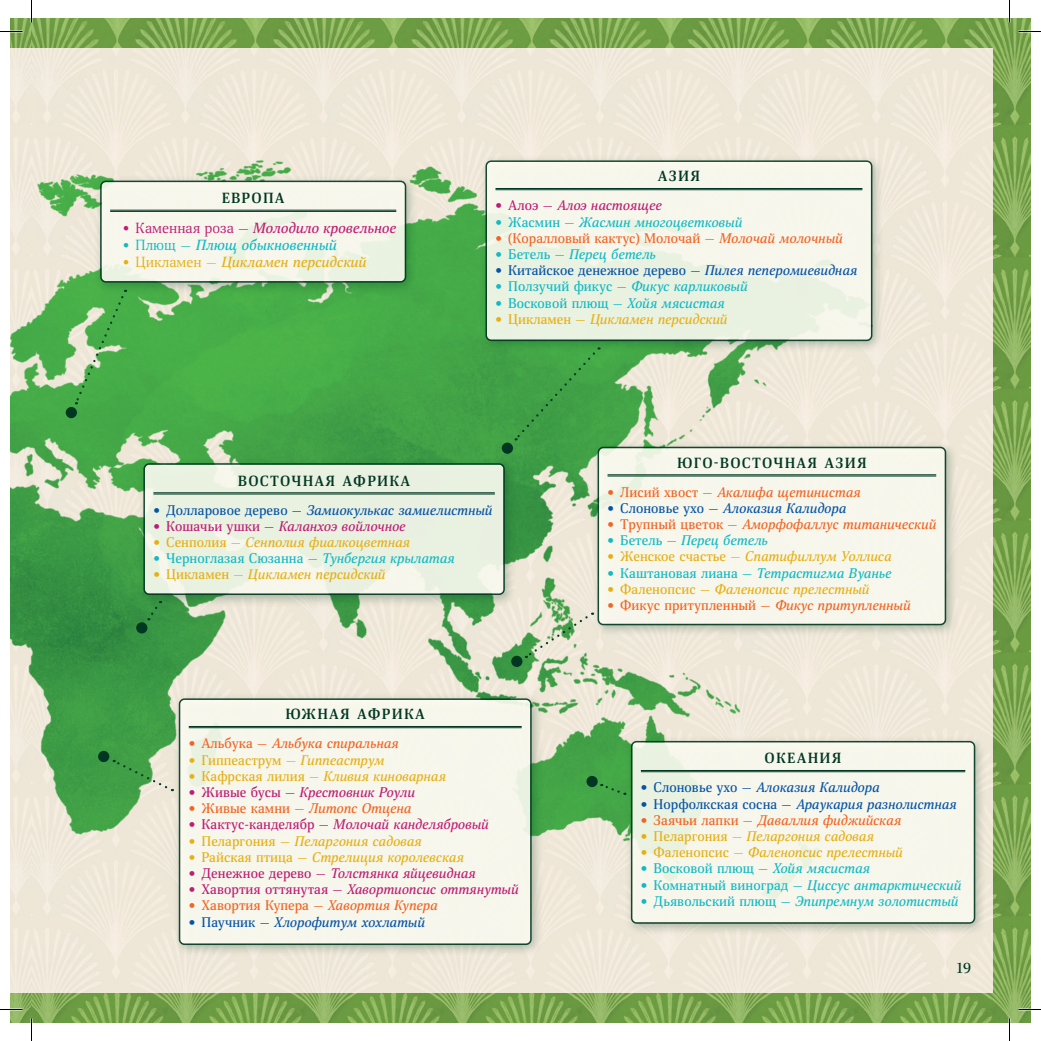
<style>
.page{position:relative;width:1041px;height:1041px;background:#fff}
.page>*{position:absolute;margin:0;border:0;box-sizing:border-box;transform-origin:0 0}
.t1{font:16.5px "Kepler Std";color:#003722}
.t2{font:700 14.25px "Scientia";letter-spacing:.085em;color:#003722}
.t3{font:italic 500 14.25px "Scientia";color:#be1d75}
.t4{font:italic 500 14.25px "Scientia";color:#e6b014}
.t5{font:italic 500 14.25px "Scientia";color:#12bac4}
.t6{font:italic 500 13.5px "Scientia";color:#e6b014}
.t7{font:italic 500 13.5px "Scientia";color:#be1d75}
.t8{font:italic 500 13.5px "Scientia";color:#0754a6}
.t9{font:500 13.5px "Scientia";color:#12bac4}
.t10{font:italic 500 13.5px "Scientia";color:#12bac4}
.t11{font:500 13.5px "Scientia";color:#f26423}
.t12{font:italic 500 13.5px "Scientia";color:#f26423}
.t13{font:500 13.5px "Scientia";color:#0754a6}
.t14{font:500 13.5px "Scientia";color:#e6b014}
.s1{font-weight:400;font-style:normal}
.s2{font-style:normal}
.s3{font-style:italic}
</style>
<div class="page">
<img style="left:10px;top:19px;width:1021px;height:1003px">
<img style="left:10px;top:49px;width:982px;height:943px">
<img style="left:10px;top:138px;width:863px;height:812px">
<div style="left:94px;top:175px;width:324px;height:120px;background:#003722;opacity:.3"></div>
<div style="left:102px;top:182px;width:303px;height:99px;background:#f6f6ec;border-radius:4px"></div>
<hr style="left:110px;top:210px;width:286px;height:1px;background:#003722">
<hr style="left:110px;top:211px;width:286px;height:1px;background:#003722">
<div style="left:100px;top:181px;width:306px;height:102px;border:2px solid #003722;border-radius:5px"></div>
<div style="left:479px;top:155px;width:405px;height:199px;background:#003722;opacity:.3"></div>
<div style="left:487px;top:162px;width:384px;height:178px;background:linear-gradient(to right,#edf3e4,#f3f5e9);border-radius:4px"></div>
<hr style="left:495px;top:188px;width:367px;height:1px;background:#003722">
<hr style="left:495px;top:189px;width:367px;height:1px;background:#003722">
<div style="left:485px;top:160px;width:387px;height:181px;border:2px solid #003722;border-radius:5px"></div>
<div style="left:591px;top:441px;width:367px;height:197px;background:#003722;opacity:.3"></div>
<div style="left:599px;top:448px;width:346px;height:176px;background:#f6f6ec;border-radius:4px"></div>
<hr style="left:608px;top:475px;width:328px;height:1px;background:#003722">
<hr style="left:608px;top:476px;width:328px;height:1px;background:#003722">
<div style="left:598px;top:447px;width:348px;height:178px;border:2px solid #003722;border-radius:5px"></div>
<div style="left:625px;top:735px;width:362px;height:201px;background:#003722;opacity:.3"></div>
<div style="left:632px;top:742px;width:342px;height:180px;background:#f6f6ec;border-radius:4px"></div>
<hr style="left:641px;top:770px;width:324px;height:1px;background:#003722">
<hr style="left:641px;top:771px;width:324px;height:1px;background:#003722">
<div style="left:631px;top:741px;width:344px;height:183px;border:2px solid #003722;border-radius:5px"></div>
<div style="left:137px;top:458px;width:380px;height:149px;background:#003722;opacity:.3"></div>
<div style="left:145px;top:465px;width:358px;height:129px;background:linear-gradient(to right,#ecf2e3,#eaf1e2);border-radius:4px"></div>
<hr style="left:153px;top:493px;width:342px;height:1px;background:#003722">
<hr style="left:153px;top:494px;width:342px;height:1px;background:#003722">
<div style="left:143px;top:463px;width:362px;height:132px;border:2px solid #003722;border-radius:5px"></div>
<div style="left:136px;top:622px;width:11px;height:11px;background:#003722;border-radius:50%"></div>
<div style="left:98px;top:751px;width:11px;height:11px;background:#003722;border-radius:50%"></div>
<div style="left:66px;top:407px;width:11px;height:11px;background:#003722;border-radius:50%"></div>
<div style="left:502px;top:443px;width:11px;height:11px;background:#003722;border-radius:50%"></div>
<div style="left:586px;top:776px;width:12px;height:11px;background:#003722;border-radius:50%"></div>
<div style="left:511px;top:656px;width:11px;height:11px;background:#003722;border-radius:50%"></div>
<div style="left:173px;top:693px;width:371px;height:264px;background:#003722;opacity:.3"></div>
<div style="left:180px;top:700px;width:350px;height:243px;background:#f6f6ec;border-radius:4px"></div>
<hr style="left:189px;top:726px;width:333px;height:1px;background:#003722">
<hr style="left:189px;top:727px;width:333px;height:1px;background:#003722">
<div style="left:179px;top:698px;width:353px;height:247px;border:2px solid #003722;border-radius:5px"></div>
<svg style="left:74px;top:290px;width:52px;height:114px;background:#68b865"></svg>
<svg style="left:515px;top:347px;width:85px;height:93px;background:#40a045"></svg>
<svg style="left:526px;top:613px;width:67px;height:45px;background:#c9d6b9"></svg>
<svg style="left:114px;top:759px;width:59px;height:32px;background:#85ba80"></svg>
<svg style="left:147px;top:601px;width:14px;height:19px"></svg>
<svg style="left:601px;top:783px;width:24px;height:12px"></svg>
<svg style="left:0;top:31px;width:22px;height:1px"></svg>
<svg style="left:1018px;top:31px;width:23px;height:1px"></svg>
<svg style="left:0;top:1009px;width:22px;height:1px"></svg>
<svg style="left:1018px;top:1009px;width:23px;height:1px"></svg>
<svg style="left:31px;top:0;width:1px;height:23px"></svg>
<svg style="left:31px;top:1018px;width:1px;height:23px"></svg>
<svg style="left:1009px;top:0;width:1px;height:23px"></svg>
<svg style="left:1009px;top:1018px;width:1px;height:23px"></svg>
<p class="t2" style="left:222px;top:189px;width:65px">ЕВРОПА</p>
<p class="t3" style="left:123px;top:218px;width:275px"><span class="s1">• Каменная роза —</span> Молодило кровельное</p>
<p class="t5" style="left:123px;top:236px;width:215px"><span class="s1">• Плющ —</span> Плющ обыкновенный</p>
<p class="t4" style="left:123px;top:253px;width:245px"><span class="s1">• Цикламен —</span> Цикламен персидский</p>
<p class="t2" style="left:658px;top:167px;width:44px">АЗИЯ</p>
<p class="t7" style="left:495px;top:197px;width:168px"><span class="s2">• Алоэ —</span> Алоэ настоящее</p>
<p class="t10" style="left:495px;top:213px;width:248px"><span class="s2">• Жасмин —</span> Жасмин многоцветковый</p>
<p class="t11" style="left:495px;top:229px;width:349px">• (Коралловый кактус) Молочай — <span class="s3">Молочай молочный</span></p>
<p class="t10" style="left:495px;top:245px;width:162px"><span class="s2">• Бетель —</span> Перец бетель</p>
<p class="t13" style="left:495px;top:261px;width:363px">• Китайское денежное дерево — <span class="s3">Пилея пеперомиевидная</span></p>
<p class="t9" style="left:495px;top:278px;width:254px">• Ползучий фикус — <span class="s3">Фикус карликовый</span></p>
<p class="t9" style="left:495px;top:294px;width:231px">• Восковой плющ — <span class="s3">Хойя мясистая</span></p>
<p class="t6" style="left:495px;top:310px;width:233px"><span class="s2">• Цикламен —</span> Цикламен персидский</p>
<p class="t2" style="left:238px;top:471px;width:174px">ВОСТОЧНАЯ АФРИКА</p>
<p class="t8" style="left:153px;top:501px;width:341px"><span class="s2">• Долларовое дерево —</span> Замиокулькас замиелистный</p>
<p class="t7" style="left:153px;top:517px;width:254px"><span class="s2">• Кошачьи ушки —</span> Каланхоэ войлочное</p>
<p class="t6" style="left:153px;top:533px;width:258px"><span class="s2">• Сенполия —</span> Сенполия фиалкоцветная</p>
<p class="t9" style="left:153px;top:550px;width:303px">• Черноглазая Сюзанна — <span class="s3">Тунбергия крылатая</span></p>
<p class="t6" style="left:153px;top:566px;width:233px"><span class="s2">• Цикламен —</span> Цикламен персидский</p>
<p class="t2" style="left:285px;top:705px;width:141px">ЮЖНАЯ АФРИКА</p>
<p class="t12" style="left:189px;top:735px;width:211px"><span class="s2">• Альбука —</span> Альбука спиральная</p>
<p class="t14" style="left:189px;top:751px;width:197px">• Гиппеаструм — <span class="s3">Гиппеаструм</span></p>
<p class="t6" style="left:189px;top:767px;width:259px"><span class="s2">• Кафрская лилия —</span> Кливия киноварная</p>
<p class="t7" style="left:189px;top:783px;width:228px"><span class="s2">• Живые бусы —</span> Крестовник Роули</p>
<p class="t11" style="left:189px;top:799px;width:224px">• Живые камни — <span class="s3">Литопс Отцена</span></p>
<p class="t7" style="left:189px;top:816px;width:301px"><span class="s2">• Кактус-канделябр —</span> Молочай канделябровый</p>
<p class="t6" style="left:189px;top:832px;width:234px"><span class="s2">• Пеларгония —</span> Пеларгония садовая</p>
<p class="t6" style="left:189px;top:848px;width:277px"><span class="s2">• Райская птица —</span> Стрелиция королевская</p>
<p class="t7" style="left:189px;top:864px;width:288px"><span class="s2">• Денежное дерево —</span> Толстянка яйцевидная</p>
<p class="t7" style="left:189px;top:880px;width:331px"><span class="s2">• Хавортия оттянутая —</span> Хавортиопсис оттянутый</p>
<p class="t11" style="left:189px;top:897px;width:250px">• Хавортия Купера — <span class="s3">Хавортия Купера</span></p>
<p class="t8" style="left:189px;top:913px;width:238px"><span class="s2">• Паучник —</span> Хлорофитум хохлатый</p>
<p class="t2" style="left:677px;top:453px;width:191px">ЮГО-ВОСТОЧНАЯ АЗИЯ</p>
<p class="t12" style="left:608px;top:483px;width:255px"><span class="s2">• Лисий хвост —</span> Акалифа щетинистая</p>
<p class="t8" style="left:608px;top:499px;width:240px"><span class="s2">• Слоновье ухо —</span> Алоказия Калидора</p>
<p class="t12" style="left:608px;top:515px;width:330px"><span class="s2">• Трупный цветок —</span> Аморфофаллус титанический</p>
<p class="t10" style="left:608px;top:532px;width:162px"><span class="s2">• Бетель —</span> Перец бетель</p>
<p class="t6" style="left:608px;top:548px;width:285px"><span class="s2">• Женское счастье —</span> Спатифиллум Уоллиса</p>
<p class="t9" style="left:608px;top:564px;width:285px">• Каштановая лиана — <span class="s3">Тетрастигма Вуанье</span></p>
<p class="t6" style="left:608px;top:580px;width:263px"><span class="s2">• Фаленопсис —</span> Фаленопсис прелестный</p>
<p class="t11" style="left:608px;top:596px;width:305px">• Фикус притупленный — <span class="s3">Фикус притупленный</span></p>
<p class="t2" style="left:765px;top:749px;width:78px">ОКЕАНИЯ</p>
<p class="t8" style="left:641px;top:779px;width:240px"><span class="s2">• Слоновье ухо —</span> Алоказия Калидора</p>
<p class="t8" style="left:641px;top:795px;width:317px"><span class="s2">• Норфолкская сосна —</span> Араукария разнолистная</p>
<p class="t12" style="left:641px;top:811px;width:262px"><span class="s2">• Заячьи лапки —</span> Даваллия фиджийская</p>
<p class="t6" style="left:641px;top:827px;width:234px"><span class="s2">• Пеларгония —</span> Пеларгония садовая</p>
<p class="t6" style="left:641px;top:843px;width:263px"><span class="s2">• Фаленопсис —</span> Фаленопсис прелестный</p>
<p class="t9" style="left:641px;top:860px;width:231px">• Восковой плющ — <span class="s3">Хойя мясистая</span></p>
<p class="t10" style="left:641px;top:876px;width:322px"><span class="s2">• Комнатный виноград —</span> Циссус антарктический</p>
<p class="t10" style="left:641px;top:892px;width:319px"><span class="s2">• Дьявольский плющ —</span> Эпипремнум золотистый</p>
<p class="t1" style="left:956px;top:959px;width:17px">19</p>
</div>
